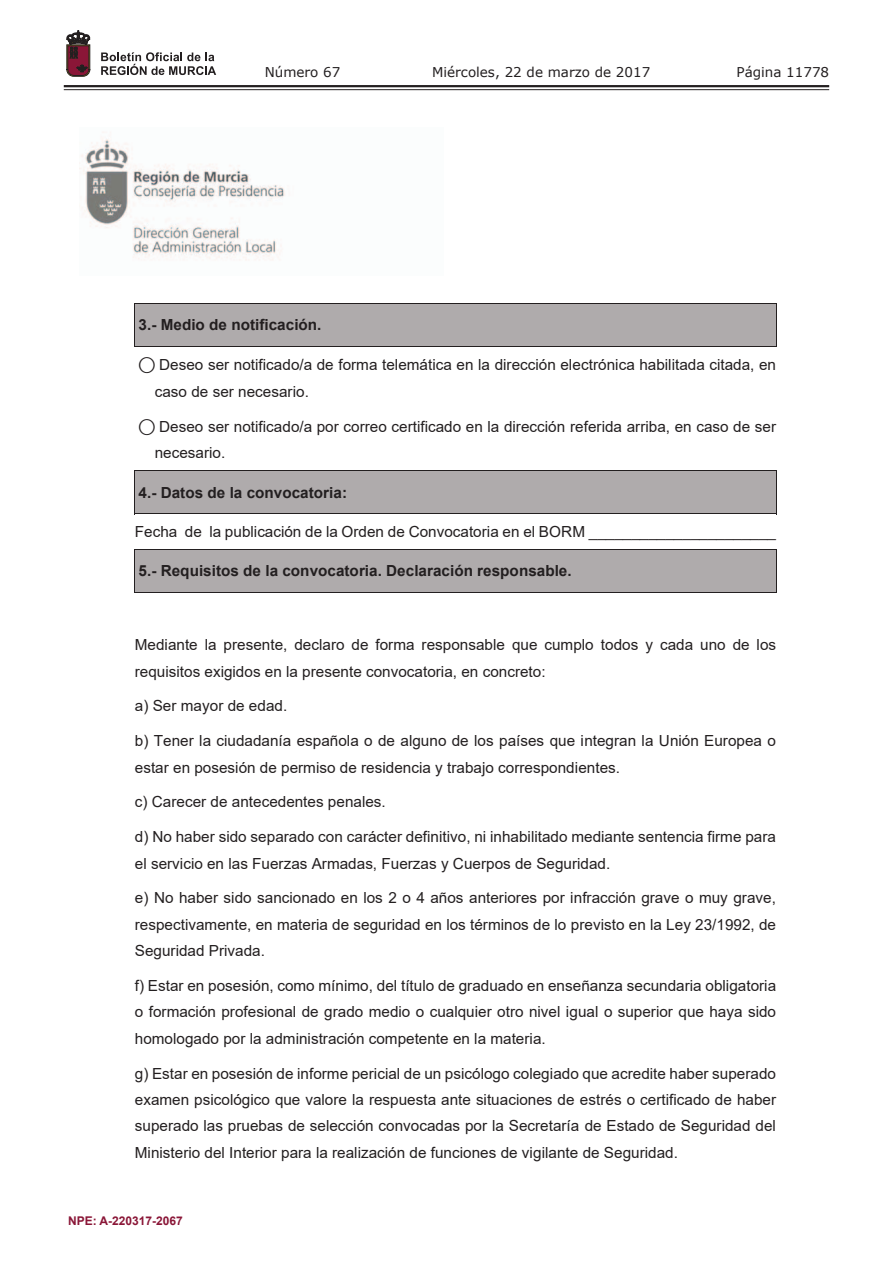
<style>
.page{position:relative;width:893px;height:1263px;background:#fff}
.page>*{position:absolute;margin:0;border:0;box-sizing:border-box;transform-origin:0 0}
.t1{font:15.3px/26.4px "Arial";color:#231f20}
.t2{font:700 15.3px "Arial";color:#231f20}
.t3{font:13.5px "Verdana";color:#231f20}
.t4{font:700 12px "Arial";color:#8a1637}
.s1{font-family:"Cambria"}
</style>
<div class="page">
<hr style="left:64px;top:85px;width:765px;height:2px;background:#231f20">
<hr style="left:64px;top:89px;width:765px;height:1px;background:#231f20">
<svg style="left:101px;top:52px;width:115px;height:23px"></svg>
<svg style="left:67px;top:31px;width:23px;height:45px"></svg>
<img style="left:80px;top:132px;width:205px;height:128px">
<div style="left:139px;top:308px;width:633px;height:34px;background:#afabac"></div>
<hr style="left:135px;top:303px;width:641px;height:1px;background:#231f20">
<hr style="left:135px;top:304px;width:641px;height:4px;background:#afabac">
<hr style="left:135px;top:342px;width:641px;height:4px;background:#afabac">
<hr style="left:135px;top:308px;width:1px;height:39px;background:#231f20">
<hr style="left:135px;top:346px;width:641px;height:1px;background:#231f20">
<hr style="left:776px;top:308px;width:1px;height:39px;background:#231f20">
<div style="left:139px;top:475px;width:633px;height:35px;background:#afabac"></div>
<hr style="left:135px;top:470px;width:641px;height:1px;background:#231f20">
<hr style="left:135px;top:471px;width:641px;height:4px;background:#afabac">
<svg style="left:136px;top:510px;width:640px;height:4px;background:#8c8889"></svg>
<hr style="left:135px;top:475px;width:1px;height:39px;background:#231f20">
<hr style="left:135px;top:514px;width:641px;height:1px;background:#231f20">
<hr style="left:776px;top:475px;width:1px;height:39px;background:#231f20">
<div style="left:135px;top:550px;width:641px;height:42px;background:#afabac"></div>
<hr style="left:135px;top:549px;width:641px;height:1px;background:#231f20">
<hr style="left:135px;top:553px;width:1px;height:40px;background:#231f20">
<hr style="left:135px;top:592px;width:641px;height:1px;background:#231f20">
<hr style="left:776px;top:553px;width:1px;height:40px;background:#231f20">
<p class="t3" style="left:265px;top:62px;width:77px">Número 67</p>
<p class="t3" style="left:432px;top:62px;width:220px">Miércoles, 22 de marzo de 2017</p>
<p class="t3" style="left:736px;top:62px;width:94px">Página 11778</p>
<p class="t2" style="left:139px;top:314px;width:184px">3.- Medio de notificación.</p>
<p class="t1" style="left:155px;top:351px;width:623px"><span class="s1">⃝</span>Deseo ser notificado/a de forma telemática en la dirección electrónica habilitada citada, en caso de ser necesario.</p>
<p class="t1" style="left:155px;top:413px;width:623px"><span class="s1">⃝</span>Deseo ser notificado/a por correo certificado en la dirección referida arriba, en caso de ser necesario.</p>
<p class="t2" style="left:139px;top:481px;width:210px">4.- Datos de la convocatoria:</p>
<p class="t1" style="left:135px;top:518px;width:643px">Fecha de la publicación de la Orden de Convocatoria en el BORM ______________________</p>
<p class="t2" style="left:139px;top:560px;width:435px">5.- Requisitos de la convocatoria. Declaración responsable.</p>
<p class="t1" style="left:135px;top:631px;width:643px">Mediante la presente, declaro de forma responsable que cumplo todos y cada uno de los requisitos exigidos en la presente convocatoria, en concreto:</p>
<p class="t1" style="left:135px;top:693px;width:154px">a) Ser mayor de edad.</p>
<p class="t1" style="left:135px;top:727px;width:643px">b) Tener la ciudadanía española o de alguno de los países que integran la Unión Europea o estar en posesión de permiso de residencia y trabajo correspondientes.</p>
<p class="t1" style="left:135px;top:789px;width:252px">c) Carecer de antecedentes penales.</p>
<p class="t1" style="left:135px;top:823px;width:643px">d) No haber sido separado con carácter definitivo, ni inhabilitado mediante sentencia firme para el servicio en las Fuerzas Armadas, Fuerzas y Cuerpos de Seguridad.</p>
<p class="t1" style="left:135px;top:885px;width:643px;text-align:justify">e) No haber sido sancionado en los 2 o 4 años anteriores por infracción grave o muy grave, respectivamente, en materia de seguridad en los términos de lo previsto en la Ley 23/1992, de Seguridad Privada.</p>
<p class="t1" style="left:135px;top:972px;width:643px;text-align:justify">f) Estar en posesión, como mínimo, del título de graduado en enseñanza secundaria obligatoria o formación profesional de grado medio o cualquier otro nivel igual o superior que haya sido homologado por la administración competente en la materia.</p>
<p class="t1" style="left:135px;top:1060px;width:643px;text-align:justify">g) Estar en posesión de informe pericial de un psicólogo colegiado que acredite haber superado examen psicológico que valore la respuesta ante situaciones de estrés o certificado de haber superado las pruebas de selección convocadas por la Secretaría de Estado de Seguridad del Ministerio del Interior para la realización de funciones de vigilante de Seguridad.</p>
<p class="t4" style="left:68px;top:1212px;width:116px">NPE: A-220317-2067</p>
</div>
